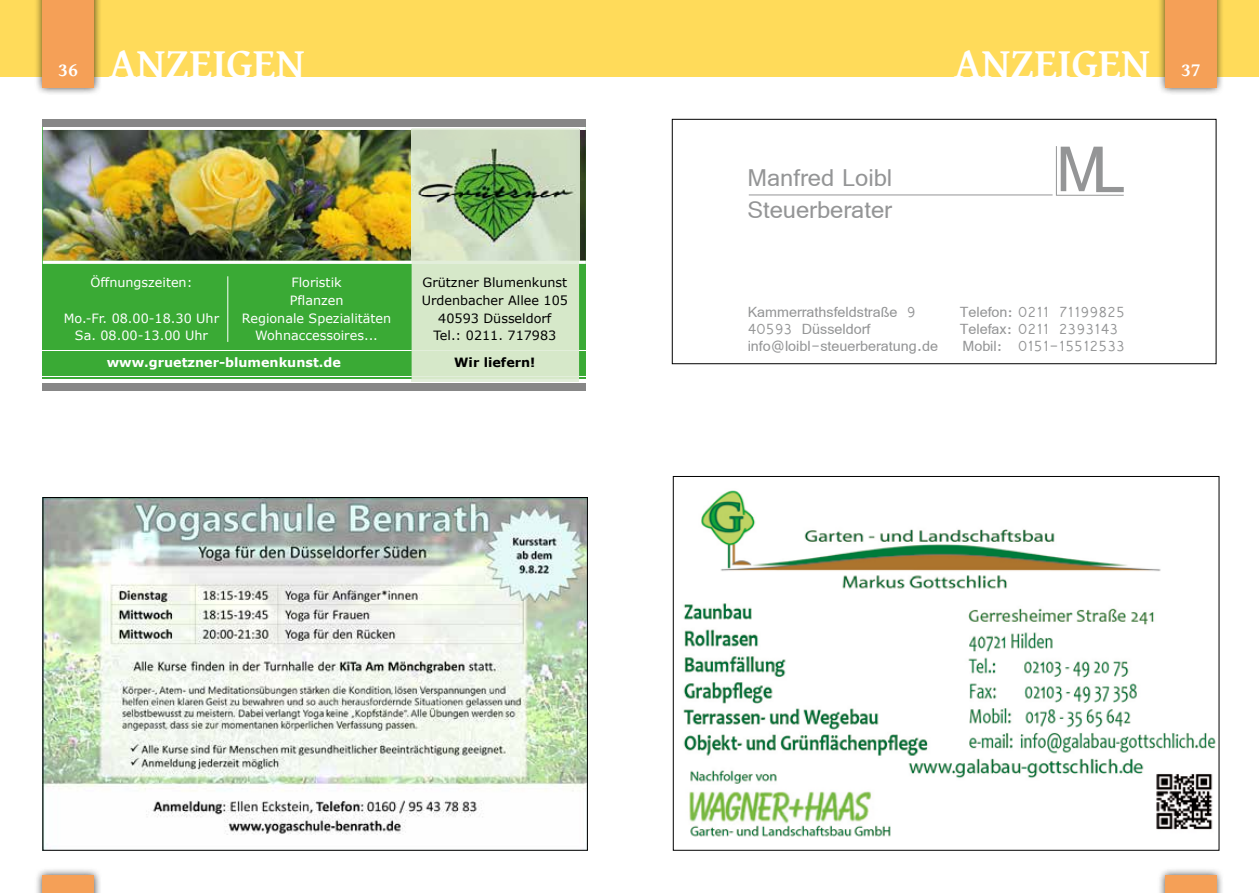
<style>
.page{position:relative;width:1259px;height:893px;background:#fff}
.page>*{position:absolute;margin:0;border:0;box-sizing:border-box;transform-origin:0 0}
.t1{font:94.35px "Vrinda";color:#949596}
.t2{font:700 43.65px "Gentium Basic";color:#fff}
.t3{font:35.85px/32.1px "Vrinda";color:#949596}
.t4{font:21.75px/17px "Vrinda";color:#949596}
.t5{font:700 19.5px "Gentium Basic";color:#fff}
.t6{font:12.75px/17.5px "Verdana";color:#fff;text-align:center}
.t7{font:12.75px/17.5px "Verdana";color:#000;text-align:center}
.t8{font:700 12.75px "Verdana";color:#fff}
.t9{font:700 12.75px "Verdana";color:#000}
</style>
<div class="page">
<img style="left:683px;top:490px;width:533px;height:347px">
<div style="left:43px;top:119px;width:543px;height:272px;background:#3aaa35"></div>
<hr style="left:43px;top:379px;width:543px;height:4px;background:#fff">
<hr style="left:43px;top:350px;width:543px;height:1px;background:#fff">
<hr style="left:43px;top:376px;width:543px;height:1px;background:#fff">
<img style="left:43px;top:130px;width:543px;height:131px">
<hr style="left:43px;top:127px;width:543px;height:3px;background:#fff">
<hr style="left:43px;top:261px;width:543px;height:3px;background:#fff">
<img style="left:411px;top:130px;width:168px;height:131px">
<div style="left:411px;top:264px;width:168px;height:115px;background:#d6e8c9"></div>
<hr style="left:411px;top:379px;width:168px;height:3px;background:#e2eeda">
<hr style="left:411px;top:350px;width:168px;height:1px;background:#e2eeda">
<hr style="left:411px;top:376px;width:168px;height:1px;background:#e2eeda">
<hr style="left:411px;top:128px;width:168px;height:2px;background:#e2eeda">
<hr style="left:411px;top:261px;width:168px;height:3px;background:#e2eeda">
<img style="left:409px;top:141px;width:2px;height:108px">
<img style="left:579px;top:141px;width:1px;height:108px">
<div style="left:43px;top:119px;width:543px;height:8px;background:#878787"></div>
<div style="left:43px;top:383px;width:543px;height:8px;background:#878787"></div>
<hr style="left:227px;top:276px;width:1px;height:66px;background:#fff">
<img style="left:45px;top:499px;width:540px;height:336px">
<hr style="left:749px;top:194px;width:303px;height:1px;background:#949596">
<hr style="left:1056px;top:146px;width:1px;height:50px;background:#949596">
<svg style="left:1096px;top:148px;width:27px;height:44px"></svg>
<hr style="left:1056px;top:195px;width:67px;height:1px;background:#949596">
<div style="left:672px;top:119px;width:544px;height:245px;border:1px solid #000"></div>
<div style="left:0;top:0;width:629px;height:77px;background:#ffdb5a"></div>
<div style="left:629px;top:0;width:630px;height:77px;background:#ffdb5a"></div>
<div style="left:34px;top:0;width:68px;height:96px;background:#000;opacity:.75"></div>
<div style="left:43px;top:0;width:51px;height:88px;background:#f5a057"></div>
<div style="left:34px;top:867px;width:68px;height:26px;background:#000;opacity:.75"></div>
<div style="left:43px;top:875px;width:51px;height:18px;background:#f5a057"></div>
<div style="left:1157px;top:867px;width:67px;height:26px;background:#000;opacity:.75"></div>
<div style="left:1165px;top:875px;width:51px;height:18px;background:#f5a057"></div>
<div style="left:1157px;top:0;width:67px;height:96px;background:#000;opacity:.75"></div>
<div style="left:1165px;top:0;width:51px;height:88px;background:#f5a057"></div>
<p class="t5" style="left:58px;top:55px;width:21px">36</p>
<h2 class="t2" style="left:109px;top:31px;width:197px">ANZEIGEN</h2>
<h2 class="t2" style="left:954px;top:31px;width:197px">ANZEIGEN</h2>
<h3 class="t3" style="left:747px;top:162px;width:146px">Manfred Loibl<br>Steuerberater</h3>
<h1 class="t1" style="left:1055px;top:123px;width:53px">M</h1>
<p class="t6" style="left:90px;top:274px;width:104px">Öffnungszeiten:</p>
<p class="t6" style="left:64px;top:309px;width:157px">Mo.-Fr. 08.00-18.30 Uhr<br>Sa. 08.00-13.00 Uhr</p>
<p class="t6" style="left:242px;top:274px;width:151px">Floristik<br>Pflanzen<br>Regionale Spezialitäten<br>Wohnaccessoires...</p>
<p class="t7" style="left:422px;top:274px;width:148px">Grützner Blumenkunst<br>Urdenbacher Allee 105<br>40593 Düsseldorf<br>Tel.: 0211. 717983</p>
<p class="t8" style="left:107px;top:354px;width:236px">www.gruetzner-blumenkunst.de</p>
<p class="t9" style="left:454px;top:354px;width:83px">Wir liefern!</p>
<p class="t4" style="left:747px;top:303px;width:192px">Kammerrathsfeldstraße 9<br>40593 Düsseldorf info@loibl-steuerberatung.de</p>
<p class="t4" style="left:959px;top:303px;width:167px">Telefon: 0211 71199825<br>Telefax: 0211 2393143<br>Mobil: 0151-15512533</p>
<p class="t5" style="left:1181px;top:55px;width:21px">37</p>
</div>
